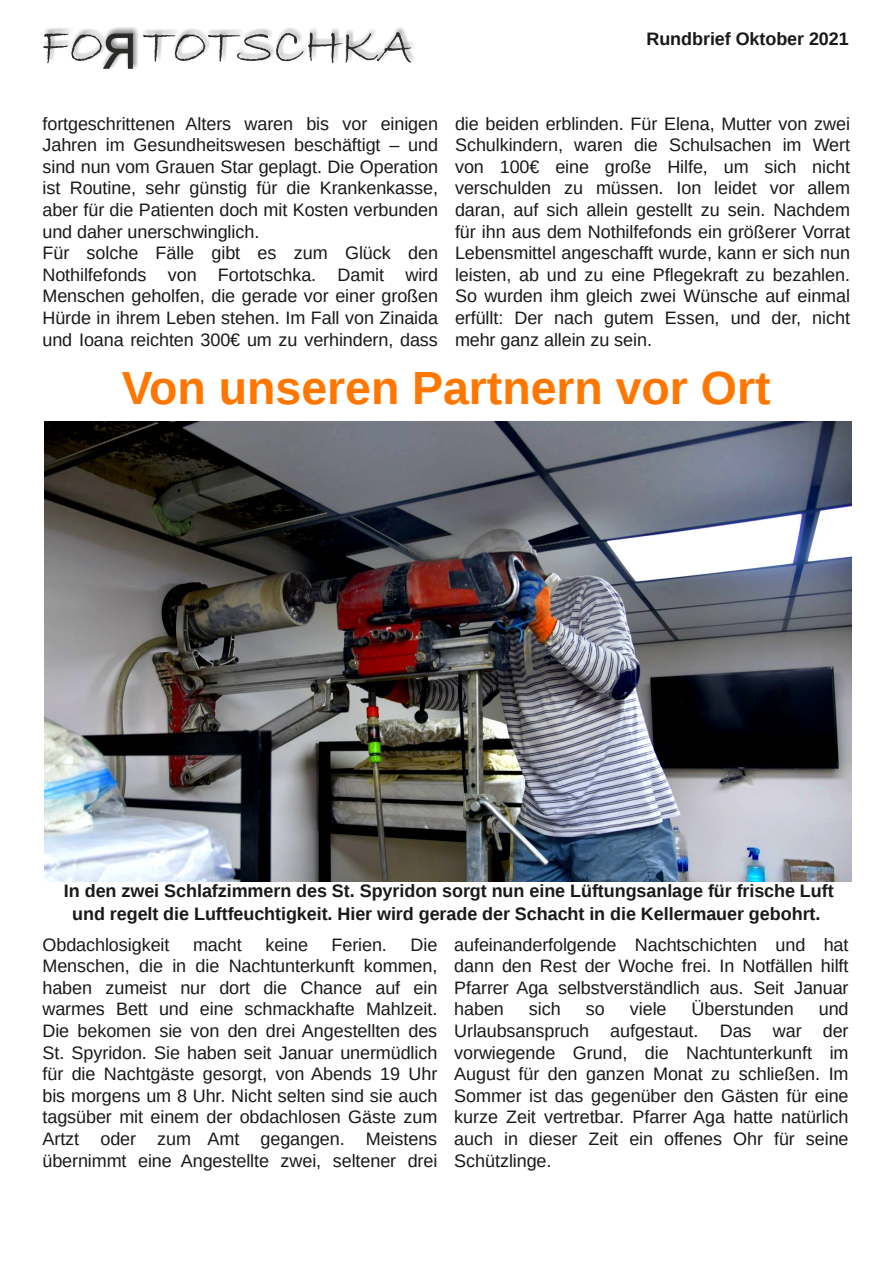
<style>
.page{position:relative;width:893px;height:1263px;background:#fff}
.page>*{position:absolute;margin:0;border:0;box-sizing:border-box;transform-origin:0 0}
.t1{font:700 46.5px "Liberation Sans";color:#f70}
.t2{font:18px/21.6px "Liberation Sans";letter-spacing:-.005em;color:#1a1818;text-align:justify}
.t3{font:700 18px/22.5px "Liberation Sans";color:#1a1818;text-align:center}
</style>
<div class="page">
<img style="left:44px;top:421px;width:808px;height:460px">
<img style="left:43px;top:27px;width:371px;height:42px">
<p class="t3" style="left:646px;top:27px;width:204px">Rundbrief Oktober 2021</p>
<p class="t2" style="left:43px;top:113px;width:397px;text-align:left">fortgeschrittenen Alters waren bis vor einigen Jahren im Gesundheitswesen beschäftigt – und sind nun vom Grauen Star geplagt. Die Operation ist Routine, sehr günstig für die Krankenkasse, aber für die Patienten doch mit Kosten verbunden und daher unerschwinglich.<br>Für solche Fälle gibt es zum Glück den Nothilfefonds von Fortotschka. Damit wird Menschen geholfen, die gerade vor einer großen Hürde in ihrem Leben stehen. Im Fall von Zinaida und Ioana reichten 300€ um zu verhindern, dass</p>
<p class="t2" style="left:455px;top:113px;width:397px">die beiden erblinden. Für Elena, Mutter von zwei Schulkindern, waren die Schulsachen im Wert von 100€ eine große Hilfe, um sich nicht verschulden zu müssen. Ion leidet vor allem daran, auf sich allein gestellt zu sein. Nachdem für ihn aus dem Nothilfefonds ein größerer Vorrat Lebensmittel angeschafft wurde, kann er sich nun leisten, ab und zu eine Pflegekraft zu bezahlen.<br>So wurden ihm gleich zwei Wünsche auf einmal erfüllt: Der nach gutem Essen, und der, nicht mehr ganz allein zu sein.</p>
<h1 class="t1" style="left:122px;top:362px;width:650px">Von unseren Partnern vor Ort</h1>
<p class="t3" style="left:64px;top:880px;width:771px">In den zwei Schlafzimmern des St. Spyridon sorgt nun eine Lüftungsanlage für frische Luft und regelt die Luftfeuchtigkeit. Hier wird gerade der Schacht in die Kellermauer gebohrt.</p>
<p class="t2" style="left:43px;top:933px;width:396px;text-indent:368px">Die Menschen, die in die Nachtunterkunft kommen, haben zumeist nur dort die Chance auf ein warmes Bett und eine schmackhafte Mahlzeit.<br>Die bekomen sie von den drei Angestellten des St. Spyridon. Sie haben seit Januar unermüdlich für die Nachtgäste gesorgt, von Abends 19 Uhr bis morgens um 8 Uhr. Nicht selten sind sie auch tagsüber mit einem der obdachlosen Gäste zum Artzt oder zum Amt gegangen. Meistens übernimmt eine Angestellte zwei, seltener drei</p>
<p class="t2" style="left:454px;top:933px;width:396px">aufeinanderfolgende Nachtschichten und hat dann den Rest der Woche frei. In Notfällen hilft Pfarrer Aga selbstverständlich aus. Seit Januar haben</p>
<p class="t2" style="left:43px;top:933px;width:128px">Obdachlosigkeit</p>
<p class="t2" style="left:193px;top:933px;width:50px">macht</p>
<p class="t2" style="left:265px;top:933px;width:44px">keine</p>
<p class="t2" style="left:332px;top:933px;width:57px">Ferien.</p>
<p class="t2" style="left:529px;top:998px;width:33px">sich</p>
<p class="t2" style="left:586px;top:998px;width:21px">so</p>
<p class="t2" style="left:630px;top:998px;width:38px">viele</p>
<p class="t2" style="left:692px;top:998px;width:104px">Überstunden</p>
<p class="t2" style="left:454px;top:998px;width:396px;text-indent:364px">und Urlaubsanspruch aufgestaut. Das war der vorwiegende Grund, die Nachtunterkunft im August für den ganzen Monat zu schließen. Im Sommer ist das gegenüber den Gästen für eine kurze Zeit vertretbar. Pfarrer Aga hatte natürlich auch in dieser Zeit ein offenes Ohr für seine Schützlinge.</p>
</div>
